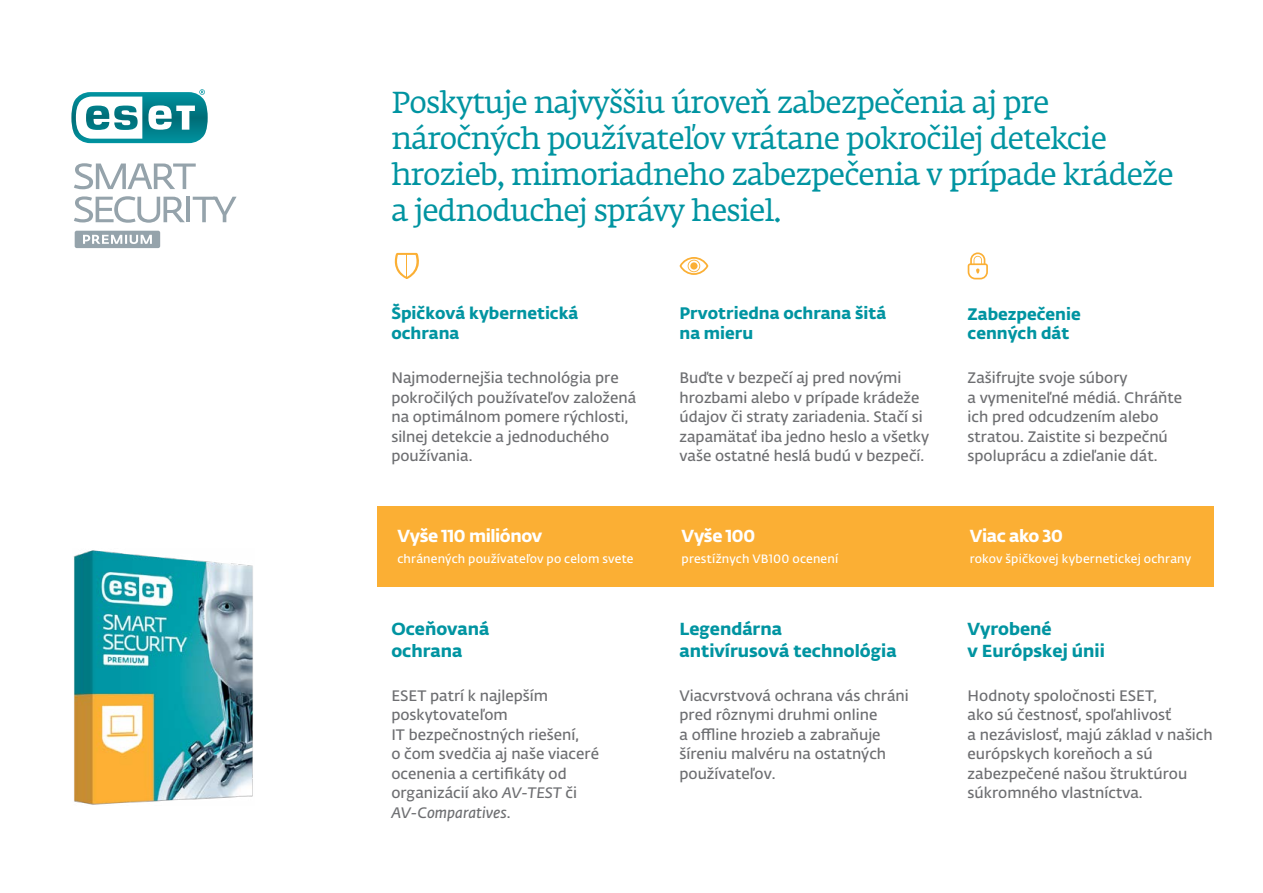
<style>
.page{position:relative;width:1263px;height:893px;background:#fff}
.page>*{position:absolute;margin:0;border:0;box-sizing:border-box;transform-origin:0 0}
.t1{font:30px/36px "Fedra Serif A Std Book LF";letter-spacing:-.025em;color:#0094a1}
.t2{font:17.25px "Fedra Sans Alt Pro Bold LF";color:#0094a1}
.t3{font:17.25px "Fedra Sans Alt Pro Bold LF";letter-spacing:-.02em;color:#fff}
.t4{font:16.5px/19.8px "Fedra Sans Alt Pro Bold LF";color:#0094a1}
.t5{font:15px/19.5px "Fedra Sans Alt Pro Demi LF";color:#6d6e71}
.t6{font:12px "Fedra Sans Alt Pro Demi LF";letter-spacing:.015em;color:#fff}
.s1{font-family:"Fedra Sans Alt Pro Demi Italic LF"}
</style>
<div class="page">
<div style="left:377px;top:506px;width:836px;height:81px;background:#fbaf34"></div>
<svg style="left:71px;top:89px;width:166px;height:160px"></svg>
<img style="left:73px;top:550px;width:180px;height:255px">
<p class="t1" style="left:391px;top:87px;width:784px">Poskytuje najvyššiu úroveň zabezpečenia aj pre náročných používateľov vrátane pokročilej detekcie hrozieb, mimoriadneho zabezpečenia v prípade krádeže a jednoduchej správy hesiel.</p>
<p class="t4" style="left:391px;top:302px;width:188px">Špičková kybernetická ochrana</p>
<p class="t4" style="left:968px;top:303px;width:115px">Zabezpečenie cenných dát</p>
<p class="t4" style="left:679px;top:302px;width:208px">Prvotriedna ochrana šitá na mieru</p>
<p class="t5" style="left:391px;top:367px;width:246px">Najmodernejšia technológia pre pokročilých používateľov založená na optimálnom pomere rýchlosti, silnej detekcie a jednoduchého používania.</p>
<p class="t5" style="left:968px;top:367px;width:216px">Zašifrujte svoje súbory<br>a vymeniteľné médiá. Chráňte ich pred odcudzením alebo stratou. Zaistite si bezpečnú spoluprácu a zdieľanie dát.</p>
<p class="t5" style="left:679px;top:367px;width:251px">Buďte v bezpečí aj pred novými hrozbami alebo v prípade krádeže údajov či straty zariadenia. Stačí si zapamätať iba jedno heslo a všetky vaše ostatné heslá budú v bezpečí.</p>
<p class="t3" style="left:397px;top:522px;width:146px">Vyše 110 miliónov</p>
<p class="t6" style="left:397px;top:550px;width:238px">chránených používateľov po celom svete</p>
<p class="t3" style="left:682px;top:522px;width:75px">Vyše 100</p>
<p class="t6" style="left:682px;top:550px;width:158px">prestížnych VB100 ocenení</p>
<p class="t3" style="left:970px;top:522px;width:95px">Viac ako 30</p>
<p class="t6" style="left:970px;top:550px;width:223px">rokov špičkovej kybernetickej ochrany</p>
<p class="t2" style="left:391px;top:615px;width:100px">Oceňovaná</p>
<p class="t2" style="left:391px;top:637px;width:73px">ochrana</p>
<p class="t2" style="left:679px;top:615px;width:104px">Legendárna</p>
<p class="t2" style="left:679px;top:637px;width:219px">antivírusová technológia</p>
<p class="t2" style="left:968px;top:615px;width:85px">Vyrobené</p>
<p class="t2" style="left:968px;top:637px;width:139px">v Európskej únii</p>
<p class="t5" style="left:391px;top:685px;width:209px">ESET patrí k najlepším poskytovateľom<br>IT bezpečnostných riešení,<br>o čom svedčia aj naše viaceré ocenenia a certifikáty od organizácií ako <span class="s1">AV‑TEST</span> či<br><span class="s1">AV‑Comparatives</span>.</p>
<p class="t5" style="left:679px;top:685px;width:231px">Viacvrstvová ochrana vás chráni pred rôznymi druhmi online<br>a offline hrozieb a zabraňuje šíreniu malvéru na ostatných používateľov.</p>
<p class="t5" style="left:968px;top:685px;width:247px">Hodnoty spoločnosti ESET,<br>ako sú čestnosť, spoľahlivosť<br>a nezávislosť, majú základ v našich európskych koreňoch a sú zabezpečené našou štruktúrou súkromného vlastníctva.</p>
</div>
